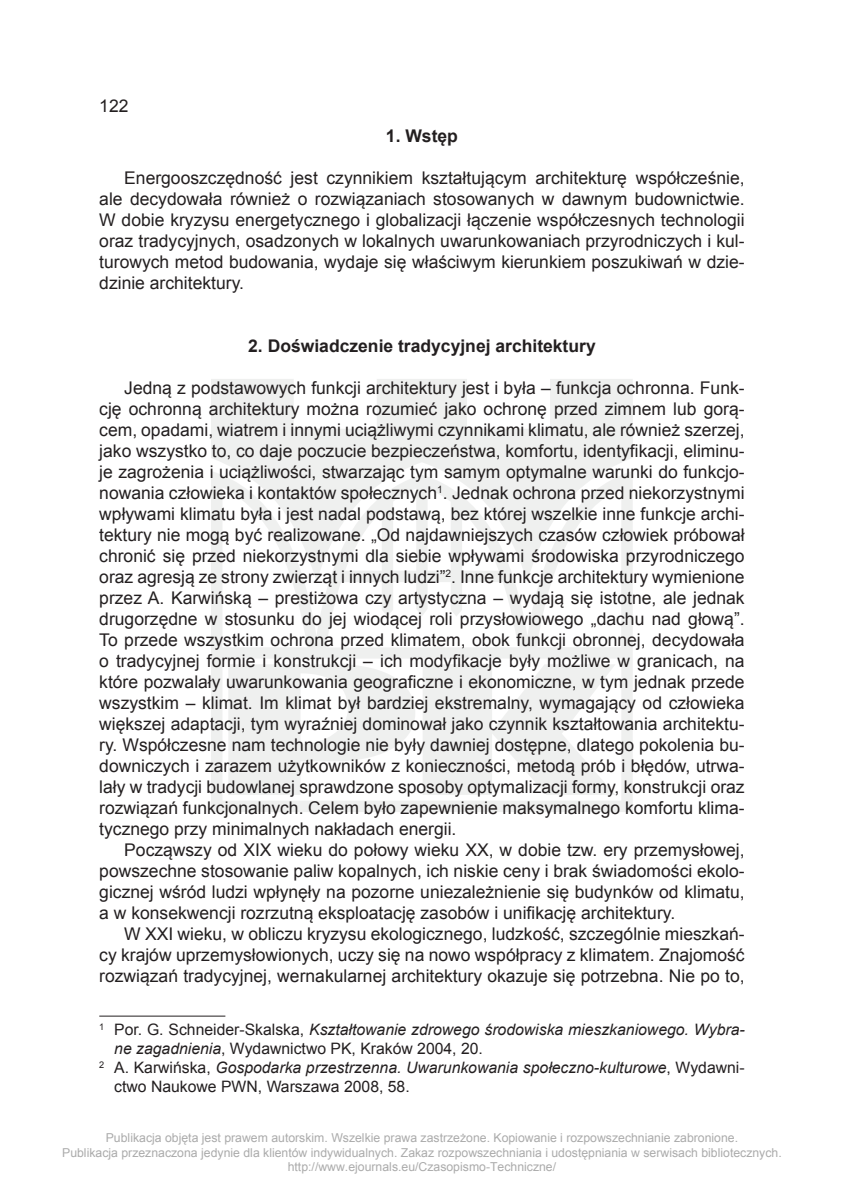
<style>
.page{position:relative;width:844px;height:1191px;background:#fff}
.page>*{position:absolute;margin:0;border:0;box-sizing:border-box;transform-origin:0 0}
.tekst_cz{font:17.5px/21px "Arial";color:#231f20;text-align:justify}
.tytuł_rozdz__1{font:700 17.5px "Arial";color:#231f20}
.przypis_cz{font:italic 15.75px/18.9px "Arial";color:#231f20}
.t1{font:12.25px/14.7px "Arial";color:#ababab;text-align:center}
.s1{font-style:normal}
</style>
<div class="page">
<svg style="left:211px;top:379px;width:421px;height:433px;fill:#eff0ef"></svg>
<hr style="left:99px;top:1015px;width:126px;height:1px;background:#231f20">
<p class="tekst_cz" style="left:99px;top:95px;width:31px">122</p>
<p class="tytuł_rozdz__1" style="left:386px;top:124px;width:73px">1. Wstęp</p>
<p class="tekst_cz" style="left:99px;top:167px;width:646px;text-indent:25px">Energooszczędność jest czynnikiem kształtującym architekturę współcześnie, ale decydowała również o rozwiązaniach stosowanych w dawnym budownictwie.<br>W dobie kryzysu energetycznego i globalizacji łączenie współczesnych technologii oraz tradycyjnych, osadzonych w lokalnych uwarunkowaniach przyrodniczych i kul&shy;turowych metod budowania, wydaje się właściwym kierunkiem poszukiwań w dzie&shy;dzinie architektury.</p>
<p class="tytuł_rozdz__1" style="left:248px;top:334px;width:349px">2. Doświadczenie tradycyjnej architektury</p>
<p class="tekst_cz" style="left:99px;top:377px;width:646px;text-indent:25px">Jedną z podstawowych funkcji architektury jest i była – funkcja ochronna. Funk&shy;cję ochronną architektury można rozumieć jako ochronę przed zimnem lub gorą&shy;cem, opadami, wiatrem i innymi uciążliwymi czynnikami klimatu, ale również szerzej, jako wszystko to, co daje poczucie bezpieczeństwa, komfortu, identyfikacji, eliminu&shy;je zagrożenia i uciążliwości, stwarzając tym samym optymalne warunki do funkcjo&shy;nowania człowieka i kontaktów społecznych<sup>1</sup>. Jednak ochrona przed niekorzystnymi wpływami klimatu była i jest nadal podstawą, bez której wszelkie inne funkcje archi&shy;tektury nie mogą być realizowane. „Od najdawniejszych czasów człowiek próbował chronić się przed niekorzystnymi dla siebie wpływami środowiska przyrodniczego oraz agresją ze strony zwierząt i innych ludzi”<sup>2</sup>. Inne funkcje architektury wymienione przez A. Karwińską – prestiżowa czy artystyczna – wydają się istotne, ale jednak drugorzędne w stosunku do jej wiodącej roli przysłowiowego „dachu nad głową”.<br>To przede wszystkim ochrona przed klimatem, obok funkcji obronnej, decydowała o tradycyjnej formie i konstrukcji – ich modyfikacje były możliwe w granicach, na które pozwalały uwarunkowania geograficzne i ekonomiczne, w tym jednak przede wszystkim – klimat. Im klimat był bardziej ekstremalny, wymagający od człowieka większej adaptacji, tym wyraźniej dominował jako czynnik kształtowania architektu&shy;ry. Współczesne nam technologie nie były dawniej dostępne, dlatego pokolenia bu&shy;downiczych i zarazem użytkowników z konieczności, metodą prób i błędów, utrwa&shy;lały w tradycji budowlanej sprawdzone sposoby optymalizacji formy, konstrukcji oraz rozwiązań funkcjonalnych. Celem było zapewnienie maksymalnego komfortu klima&shy;tycznego przy minimalnych nakładach energii.</p>
<p class="tekst_cz" style="left:99px;top:839px;width:646px;text-indent:25px">Począwszy od XIX wieku do połowy wieku XX, w dobie tzw. ery przemysłowej, powszechne stosowanie paliw kopalnych, ich niskie ceny i brak świadomości ekolo&shy;gicznej wśród ludzi wpłynęły na pozorne uniezależnienie się budynków od klimatu, a w konsekwencji rozrzutną eksploatację zasobów i unifikację architektury.</p>
<p class="tekst_cz" style="left:99px;top:923px;width:646px;text-indent:25px">W XXI wieku, w obliczu kryzysu ekologicznego, ludzkość, szczególnie mieszkań&shy;cy krajów uprzemysłowionych, uczy się na nowo współpracy z klimatem. Znajomość rozwiązań tradycyjnej, wernakularnej architektury okazuje się potrzebna. Nie po to,</p>
<p class="przypis_cz" style="left:114px;top:1020px;width:631px;text-indent:-15px"><sup>1</sup> <span class="s1">Por. G. Schneider-Skalska,</span> Kształtowanie zdrowego środowiska mieszkaniowego. Wybra&shy;ne zagadnienia<span class="s1">, Wydawnictwo PK, Kraków 2004, 20.</span></p>
<p class="przypis_cz" style="left:114px;top:1058px;width:631px;text-indent:-15px"><sup>2</sup> <span class="s1">A. Karwińska,</span> Gospodarka przestrzenna. Uwarunkowania społeczno-kulturowe<span class="s1">, Wydawni&shy;ctwo Naukowe PWN, Warszawa 2008, 58.</span></p>
<p class="t1" style="left:62px;top:1130px;width:721px">Publikacja objęta jest prawem autorskim. Wszelkie prawa zastrzeżone. Kopiowanie i rozpowszechnianie zabronione.<br>Publikacja przeznaczona jedynie dla klientów indywidualnych. Zakaz rozpowszechniania i udostępniania w serwisach bibliotecznych. http://www.ejournals.eu/Czasopismo-Techniczne/</p>
</div>
